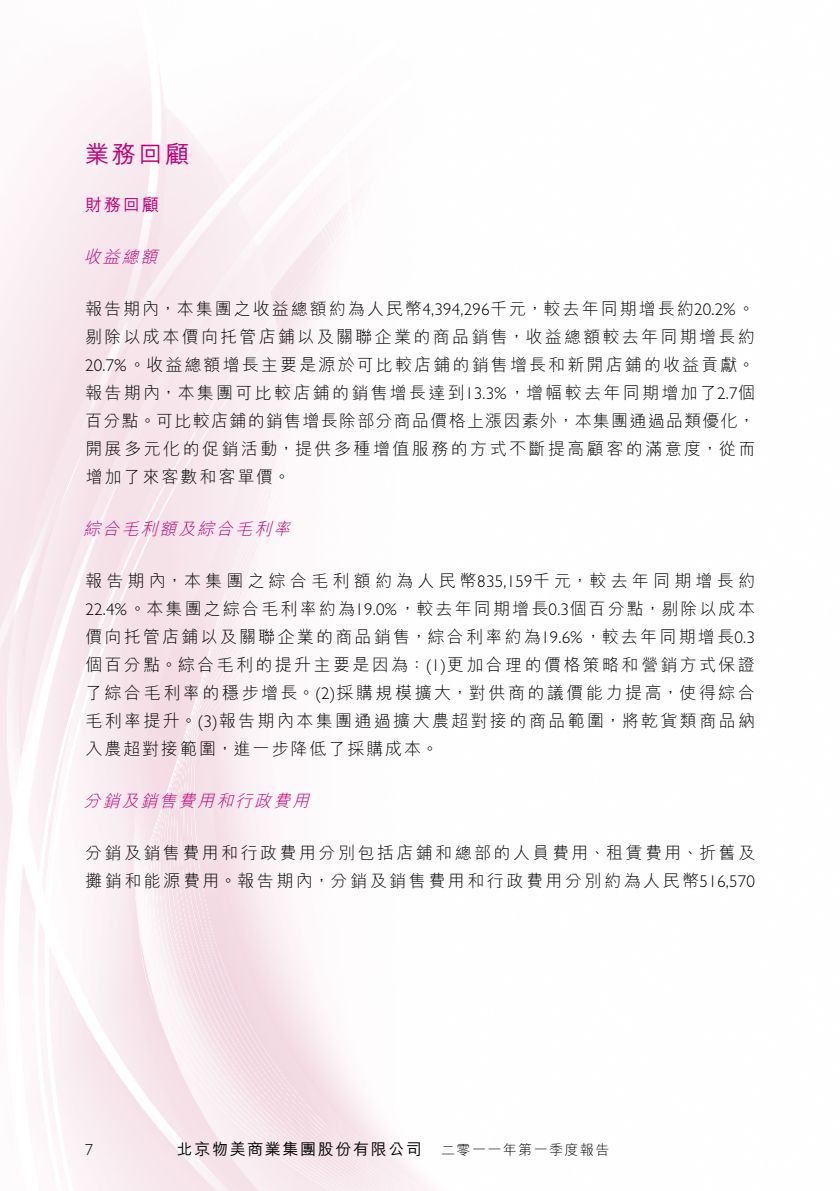
<style>
.page{position:relative;width:840px;height:1191px;background:#fff}
.page>*{position:absolute;margin:0;border:0;box-sizing:border-box;transform-origin:0 0}
.t1{font:500 24px "M Hei HK";color:#c10077}
.t2{font:300 17px/28px "M Hei HK";letter-spacing:.145em;color:#000;text-align:justify}
.t3{font:italic 300 17px "M Hei HK";color:#c10077}
.t4{font:500 17px "M Hei HK";color:#c10077}
.t5{font:500 16px "M Hei HK";letter-spacing:.1em;color:#000}
.t6{font:300 16px "Gill Sans Std";color:#000}
.t7{font:300 14px "M Hei HK";letter-spacing:.1em;color:#000}
.s1{font-family:"Gill Sans Std"}
</style>
<div class="page">
<img style="left:0;top:72px;width:428px;height:1119px">
<h1 class="t1" style="left:85px;top:137px;width:106px">業務回顧</h1>
<p class="t4" style="left:85px;top:192px;width:75px">財務回顧</p>
<p class="t3" style="left:83px;top:245px;width:81px">收益總額</p>
<p class="t2" style="left:85px;top:294px;width:671px">報告期內，本集團之收益總額約為人民幣<span class="s1">4,394,296</span>千元，較去年同期增長約<span class="s1">20.2%</span>。剔除以成本價向托管店鋪以及關聯企業的商品銷售，收益總額較去年同期增長約<span class="s1">20.7%</span>。收益總額增長主要是源於可比較店鋪的銷售增長和新開店鋪的收益貢獻。報告期內，本集團可比較店鋪的銷售增長達到<span class="s1">13.3%</span>，增幅較去年同期增加了<span class="s1">2.7</span>個百分點。可比較店鋪的銷售增長除部分商品價格上漲因素外，本集團通過品類優化，開展多元化的促銷活動，提供多種增值服務的方式不斷提高顧客的滿意度，從而增加了來客數和客單價。</p>
<p class="t3" style="left:83px;top:517px;width:214px">綜合毛利額及綜合毛利率</p>
<p class="t2" style="left:85px;top:566px;width:671px">報告期內，本集團之綜合毛利額約為人民幣<span class="s1">835,159</span>千元，較去年同期增長約<span class="s1">22.4%</span>。本集團之綜合毛利率約為<span class="s1">19.0%</span>，較去年同期增長<span class="s1">0.3</span>個百分點，剔除以成本價向托管店鋪以及關聯企業的商品銷售，綜合利率約為<span class="s1">19.6%</span>，較去年同期增長<span class="s1">0.3</span>個百分點。綜合毛利的提升主要是因為： <span class="s1">)1(</span> 更加合理的價格策略和營銷方式保證了綜合毛利率的穩步增長。<span class="s1">( )2</span> 採購規模擴大，對供商的議價能力提高，使得綜合毛利率提升。<span class="s1">( )3</span> 報告期內本集團通過擴大農超對接的商品範圍，將乾貨類商品納入農超對接範圍，進一步降低了採購成本。</p>
<p class="t3" style="left:83px;top:789px;width:233px">分銷及銷售費用和行政費用</p>
<p class="t2" style="left:85px;top:838px;width:671px">分銷及銷售費用和行政費用分別包括店鋪和總部的人員費用、租賃費用、折舊及攤銷和能源費用。報告期內，分銷及銷售費用和行政費用分別約為人民幣<span class="s1">516,570</span></p>
<p class="t6" style="left:85px;top:1140px;width:9px">7</p>
<p class="t5" style="left:177px;top:1138px;width:246px">北京物美商業集團股份有限公司</p>
<p class="t7" style="left:441px;top:1140px;width:169px">二零一一年第一季度報告</p>
</div>
